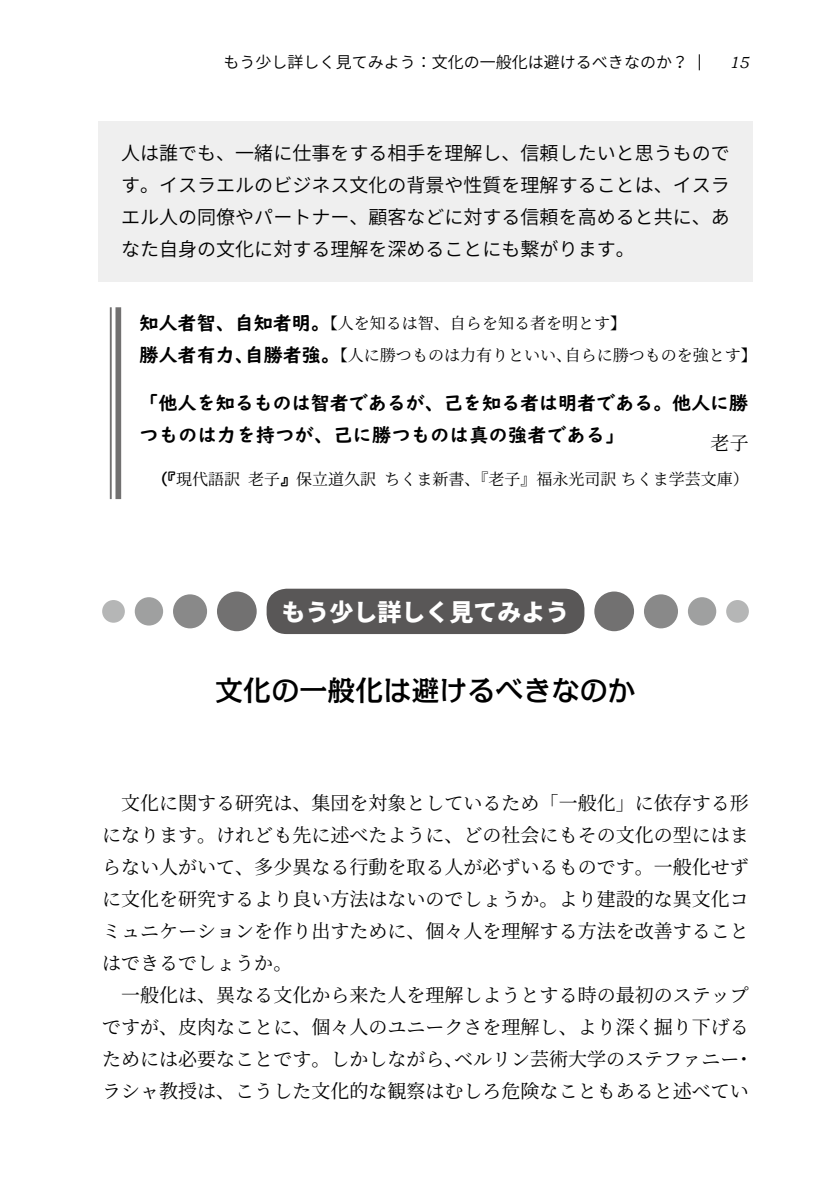
<style>
.page{position:relative;width:840px;height:1191px;background:#fff}
.page>*{position:absolute;margin:0;border:0;box-sizing:border-box;transform-origin:0 0}
.t1{font:500 28px "Kakumin Pro";color:#000}
.t2{font:800 24px "Source Han Sans JP";color:#fff}
.t3{font:19px/32px "Source Han Serif";color:#000}
.t4{font:19px/32px "Source Han Sans JP";color:#000;text-align:justify}
.t5{font:19px/32px "UD Digi Kyokasho NP B";color:#000}
.t6{font:16px/32px "Source Han Serif";color:#000}
.t7{font:16px "Source Han Sans JP";color:#000}
.t8{font:italic 16px "Bookman Old Style";color:#000}
.s1{font-family:"UD Digi Kyokasho NP B";font-size:19px}
.s2{font-family:"UD Digi Kyokasho NP B"}
</style>
<div class="page">
<svg style="left:698px;top:54px;width:1px;height:16px"></svg>
<div style="left:98px;top:121px;width:654px;height:160px;background:#efefef"></div>
<div style="left:115px;top:307px;width:6px;height:192px;background:#727171"></div>
<hr style="left:110px;top:307px;width:2px;height:192px;background:#727171">
<div style="left:687px;top:597px;width:28px;height:28px;background:#9fa0a0;border-radius:50%"></div>
<div style="left:135px;top:597px;width:28px;height:28px;background:#9fa0a0;border-radius:50%"></div>
<div style="left:725px;top:600px;width:23px;height:22px;background:#b5b6b6;border-radius:50%"></div>
<div style="left:102px;top:600px;width:23px;height:22px;background:#b5b6b6;border-radius:50%"></div>
<div style="left:643px;top:594px;width:34px;height:34px;background:#898989;border-radius:50%"></div>
<div style="left:173px;top:594px;width:34px;height:34px;background:#898989;border-radius:50%"></div>
<div style="left:594px;top:591px;width:39px;height:40px;background:#727171;border-radius:50%"></div>
<div style="left:217px;top:591px;width:39px;height:40px;background:#727171;border-radius:50%"></div>
<div style="left:266px;top:588px;width:318px;height:46px;background:#595757;border-radius:20px"></div>
<p class="t7" style="left:223px;top:54px;width:465px">もう少し詳しく見てみよう：文化の一般化は避けるべきなのか？</p>
<p class="t8" style="left:728px;top:51px;width:21px">15</p>
<p class="t4" style="left:121px;top:138px;width:610px">人は誰でも、一緒に仕事をする相手を理解し、信頼したいと思うものです。イスラエルのビジネス文化の背景や性質を理解することは、イスラエル人の同僚やパートナー、顧客などに対する信頼を高めると共に、あなた自身の文化に対する理解を深めることにも繋がります。</p>
<p class="t6" style="left:139px;top:307px;width:618px"><span class="s1">知人者智、自知者明。</span>【人を知るは智、自らを知る者を明とす】<br><span class="s1">勝人者有力、自勝者強。</span>【人に勝つものは力有りといい、自らに勝つものを強とす】</p>
<p class="t5" style="left:139px;top:387px;width:610px">「他人を知るものは智者であるが、己を知る者は明者である。他人に勝つものは力を持つが、己に勝つものは真の強者である」</p>
<p class="t3" style="left:710px;top:427px;width:40px">老子</p>
<p class="t6" style="left:152px;top:463px;width:598px"><span class="s2">（『</span>現代語訳 老子<span class="s2">』</span>保立道久訳 ちくま新書、『老子』福永光司訳 ちくま学芸文庫）</p>
<p class="t2" style="left:281px;top:598px;width:290px">もう少し詳しく見てみよう</p>
<h1 class="t1" style="left:215px;top:668px;width:421px">文化の一般化は避けるべきなのか</h1>
<p class="t3" style="left:102px;top:787px;width:652px">　文化に関する研究は、集団を対象としているため「一般化」に依存する形になります。けれども先に述べたように、どの社会にもその文化の型にはまらない人がいて、多少異なる行動を取る人が必ずいるものです。一般化せずに文化を研究するより良い方法はないのでしょうか。より建設的な異文化コミュニケーションを作り出すために、個々人を理解する方法を改善することはできるでしょうか。<br>　一般化は、異なる文化から来た人を理解しようとする時の最初のステップですが、皮肉なことに、個々人のユニークさを理解し、より深く掘り下げるためには必要なことです。しかしながら、ベルリン芸術大学のステファニー・ラシャ教授は、こうした文化的な観察はむしろ危険なこともあると述べてい</p>
</div>
